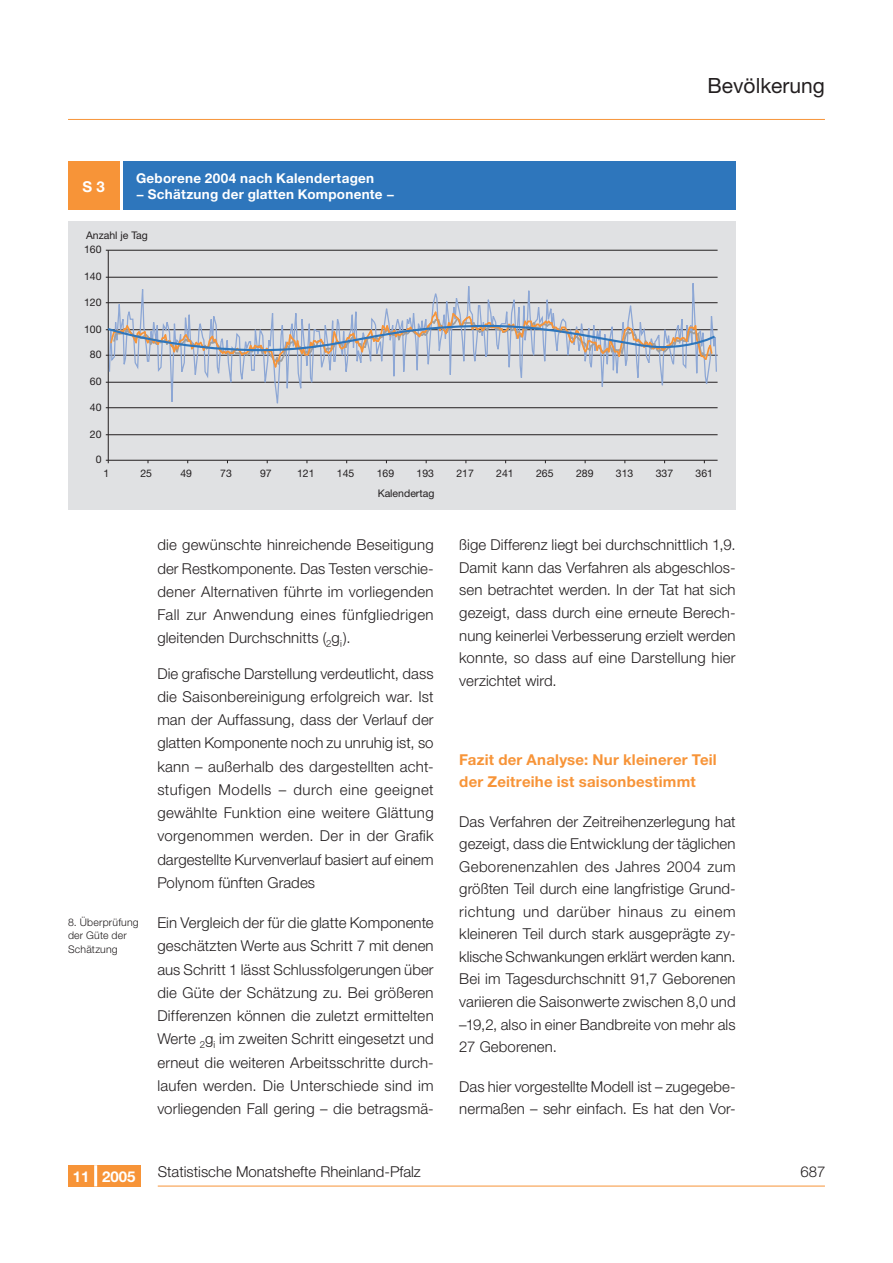
<style>
.page{position:relative;width:893px;height:1263px;background:#fff}
.page>*{position:absolute;margin:0;border:0;box-sizing:border-box;transform-origin:0 0}
.t1{font:21px "Helvetica Neue LT";color:#231f20}
.t2{font:300 15px/23.2px "Helvetica Neue LT";letter-spacing:.005em;color:#231f20;text-align:justify}
.t3{font:700 15px/22.5px "Helvetica Neue LT";letter-spacing:.015em;color:#f79438}
.t4{font:700 15px "Helvetica Neue LT";color:#fff}
.t5{font:700 13.5px/16.2px "Helvetica Neue LT";letter-spacing:.02em;color:#fff}
.t6{font:10.5px "Helvetica Neue LT";color:#231f20}
.t7{font:300 10.5px/13.5px "Helvetica Neue LT";letter-spacing:.02em;color:#231f20}
</style>
<div class="page">
<hr style="left:68px;top:119px;width:757px;height:1px;background:#f79438">
<div style="left:68px;top:1165px;width:72px;height:21px;background:#f79438"></div>
<hr style="left:94px;top:1165px;width:3px;height:21px;background:#fff">
<hr style="left:158px;top:1186px;width:667px;height:1px;background:#f79438">
<div style="left:68px;top:162px;width:51px;height:48px;background:#f79438"></div>
<div style="left:123px;top:162px;width:613px;height:48px;background:#2e76bc"></div>
<div style="left:68px;top:221px;width:668px;height:289px;background:#e0e1e3"></div>
<hr style="left:108px;top:250px;width:1px;height:210px;background:#231f20">
<hr style="left:108px;top:460px;width:610px;height:1px;background:#231f20">
<svg style="left:108px;top:249px;width:610px;height:191px"></svg>
<svg style="left:106px;top:310px;width:611px;height:59px"></svg>
<p class="t4" style="left:82px;top:177px;width:24px">S 3</p>
<p class="t5" style="left:136px;top:170px;width:260px">Geborene 2004 nach Kalendertagen<br>− Schätzung der glatten Komponente −</p>
<p class="t6" style="left:86px;top:229px;width:63px">Anzahl je Tag</p>
<p class="t6" style="left:84px;top:243px;width:19px">160</p>
<p class="t6" style="left:84px;top:270px;width:19px">140</p>
<p class="t6" style="left:84px;top:296px;width:19px">120</p>
<p class="t6" style="left:84px;top:323px;width:19px">100</p>
<p class="t6" style="left:90px;top:348px;width:13px">80</p>
<p class="t6" style="left:90px;top:375px;width:13px">60</p>
<p class="t6" style="left:90px;top:401px;width:13px">40</p>
<p class="t6" style="left:90px;top:428px;width:13px">20</p>
<p class="t6" style="left:96px;top:453px;width:7px">0</p>
<h1 class="t1" style="left:707px;top:73px;width:119px">Bevölkerung</h1>
<p class="t6" style="left:104px;top:467px;width:7px">1</p>
<p class="t6" style="left:140px;top:467px;width:13px">25</p>
<p class="t6" style="left:180px;top:467px;width:13px">49</p>
<p class="t6" style="left:220px;top:467px;width:13px">73</p>
<p class="t6" style="left:260px;top:467px;width:13px">97</p>
<p class="t6" style="left:297px;top:467px;width:19px">121</p>
<p class="t6" style="left:337px;top:467px;width:19px">145</p>
<p class="t6" style="left:377px;top:467px;width:19px">169</p>
<p class="t6" style="left:417px;top:467px;width:19px">193</p>
<p class="t6" style="left:456px;top:467px;width:19px">217</p>
<p class="t6" style="left:496px;top:467px;width:19px">241</p>
<p class="t6" style="left:536px;top:467px;width:19px">265</p>
<p class="t6" style="left:576px;top:467px;width:19px">289</p>
<p class="t6" style="left:616px;top:467px;width:19px">313</p>
<p class="t6" style="left:656px;top:467px;width:19px">337</p>
<p class="t6" style="left:696px;top:467px;width:19px">361</p>
<p class="t6" style="left:378px;top:486px;width:58px">Kalendertag</p>
<p class="t7" style="left:68px;top:915px;width:72px">8. Überprüfung der Güte der<br>Schätzung</p>
<p class="t2" style="left:157px;top:533px;width:278px">die gewünschte hinreichende Beseitigung der Restkomponente. Das Testen verschie&shy;dener Alternativen führte im vorliegenden Fall zur Anwendung eines fünfgliedrigen gleitenden Durchschnitts (<sub>2</sub>g<sub>i</sub>).</p>
<p class="t2" style="left:157px;top:661px;width:278px">Die grafische Darstellung verdeutlicht, dass die Saisonbereinigung erfolgreich war. Ist man der Auffassung, dass der Verlauf der glatten Komponente noch zu unruhig ist, so kann – außerhalb des dargestellten acht&shy;stufigen Modells – durch eine geeignet gewählte Funktion eine weitere Glättung vorgenommen werden. Der in der Grafik dargestellte Kurvenverlauf basiert auf einem Polynom fünften Grades</p>
<p class="t2" style="left:157px;top:911px;width:278px">Ein Vergleich der für die glatte Komponente geschätzten Werte aus Schritt 7 mit denen aus Schritt 1 lässt Schlussfolgerungen über die Güte der Schätzung zu. Bei größeren Differenzen können die zuletzt ermittelten Werte <sub>2</sub>g<sub>i</sub> im zweiten Schritt eingesetzt und erneut die weiteren Arbeitsschritte durch&shy;laufen werden. Die Unterschiede sind im vorliegenden Fall gering – die betragsmä-</p>
<p class="t2" style="left:459px;top:533px;width:278px;line-height:22.5px">ßige Differenz liegt bei durchschnittlich 1,9.<br>Damit kann das Verfahren als abgeschlos&shy;sen betrachtet werden. In der Tat hat sich gezeigt, dass durch eine erneute Berech&shy;nung keinerlei Verbesserung erzielt werden konnte, so dass auf eine Darstellung hier verzichtet wird.</p>
<p class="t3" style="left:459px;top:748px;width:259px">Fazit der Analyse: Nur kleinerer Teil der Zeitreihe ist saisonbestimmt</p>
<p class="t2" style="left:459px;top:810px;width:278px;line-height:22.5px">Das Verfahren der Zeitreihenzerlegung hat gezeigt, dass die Entwicklung der täglichen Geborenenzahlen des Jahres 2004 zum größten Teil durch eine langfristige Grund&shy;richtung und darüber hinaus zu einem kleineren Teil durch stark ausgeprägte zy&shy;klische Schwankungen erklärt werden kann.<br>Bei im Tagesdurchschnitt 91,7 Geborenen variieren die Saisonwerte zwischen 8,0 und –19,2, also in einer Bandbreite von mehr als 27 Geborenen.</p>
<p class="t2" style="left:459px;top:1075px;width:278px;line-height:22.5px">Das hier vorgestellte Modell ist – zugegebe&shy;nermaßen – sehr einfach. Es hat den Vor-</p>
<p class="t4" style="left:73px;top:1167px;width:64px">11 2005</p>
<p class="t2" style="left:158px;top:1160px;width:265px">Statistische Monatshefte Rheinland-Pfalz</p>
<p class="t2" style="left:800px;top:1160px;width:27px">687</p>
</div>
